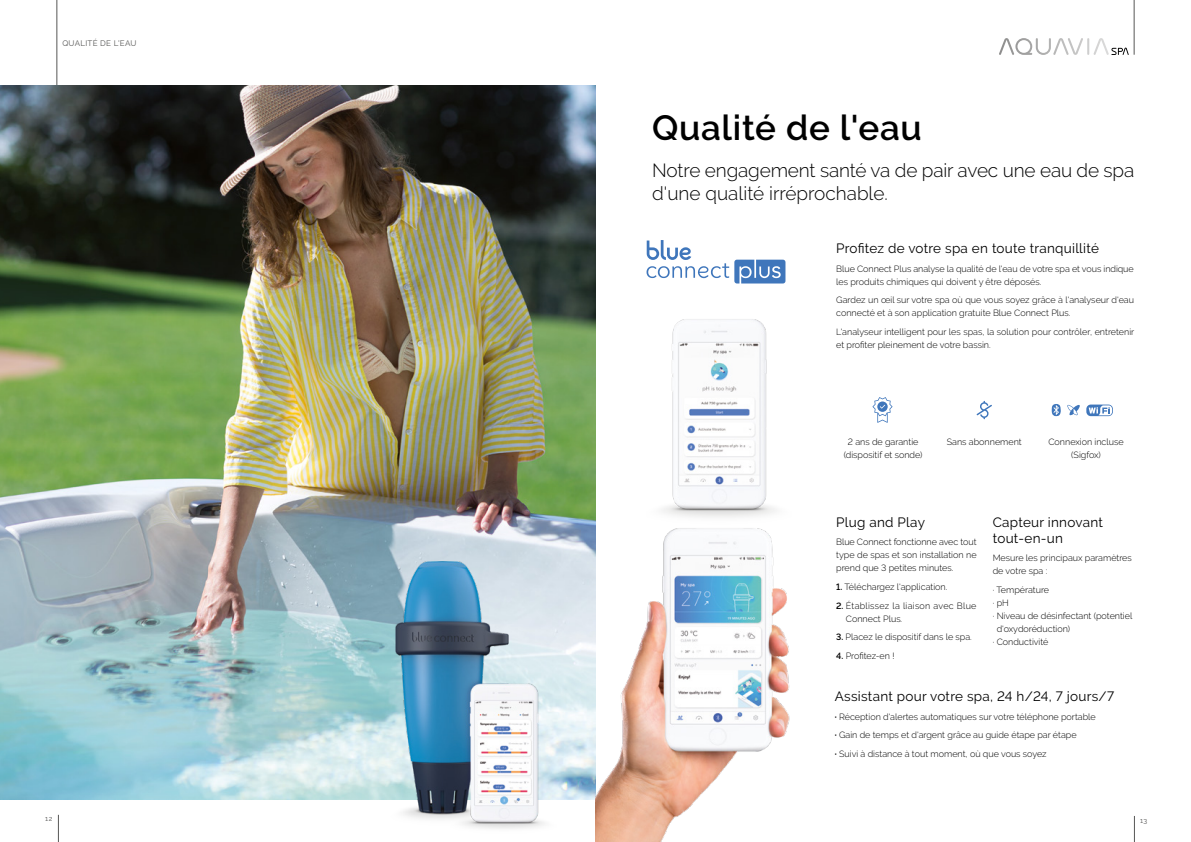
<style>
.page{position:relative;width:1191px;height:842px;background:#fff}
.page>*{position:absolute;margin:0;border:0;box-sizing:border-box;transform-origin:0 0}
.t1{font:600 35px "Raleway";letter-spacing:.02em;color:#000}
.t2{font:300 19px/23px "Raleway";letter-spacing:-.005em;color:#000}
.t3{font:13.5px/16px "Raleway";letter-spacing:.02em;color:#000}
.t4{font:300 9px/13px "Raleway";color:#000}
.t5{font:300 9px/13px "Raleway";letter-spacing:.03em;color:#000}
.t6{font:8px "Raleway";letter-spacing:.035em;color:#575756}
.t7{font:7px "Raleway";color:#575756}
.s1{font-weight:600}
.s2{font-weight:700}
</style>
<div class="page">
<hr style="left:1134px;top:0;width:1px;height:55px;background:#575756">
<svg style="left:999px;top:38px;width:129px;height:17px"></svg>
<img style="left:672px;top:319px;width:95px;height:156px">
<hr style="left:57px;top:0;width:1px;height:85px;background:#575756">
<img style="left:0;top:85px;width:595px;height:714px">
<svg style="left:646px;top:240px;width:139px;height:43px"></svg>
<img style="left:595px;top:475px;width:195px;height:367px">
<svg style="left:872px;top:397px;width:20px;height:26px"></svg>
<svg style="left:1051px;top:404px;width:29px;height:12px"></svg>
<svg style="left:1086px;top:405px;width:27px;height:11px"></svg>
<svg style="left:976px;top:401px;width:16px;height:18px"></svg>
<img style="left:390px;top:562px;width:167px;height:267px">
<svg style="left:1134px;top:816px;width:1px;height:26px"></svg>
<svg style="left:58px;top:815px;width:1px;height:27px"></svg>
<p class="t6" style="left:62px;top:39px;width:76px">QUALITÉ DE L'EAU</p>
<p class="t1" style="left:652px;top:108px;width:271px">Qualité de l'eau</p>
<p class="t2" style="left:652px;top:158px;width:483px">Notre engagement santé va de pair avec une eau de spa d'une qualité irréprochable.</p>
<p class="t3" style="left:836px;top:240px;width:264px">Profitez de votre spa en toute tranquillité</p>
<p class="t4" style="left:836px;top:262px;width:299px">Blue Connect Plus analyse la qualité de l'eau de votre spa et vous indique les produits chimiques qui doivent y être déposés.</p>
<p class="t4" style="left:836px;top:294px;width:299px">Gardez un œil sur votre spa où que vous soyez grâce à l'analyseur d'eau connecté et à son application gratuite Blue Connect Plus.</p>
<p class="t4" style="left:836px;top:325px;width:299px">L'analyseur intelligent pour les spas, la solution pour contrôler, entretenir et profiter pleinement de votre bassin.</p>
<p class="t4" style="left:843px;top:435px;width:80px;text-align:center">2 ans de garantie (dispositif et sonde)</p>
<p class="t4" style="left:946px;top:435px;width:76px">Sans abonnement</p>
<p class="t4" style="left:1048px;top:435px;width:77px;text-align:center">Connexion incluse (Sigfox)</p>
<p class="t3" style="left:836px;top:514px;width:90px">Plug and Play</p>
<p class="t4" style="left:836px;top:536px;width:142px;text-align:justify">Blue Connect fonctionne avec tout type de spas et son installation ne prend que 3 petites minutes.</p>
<p class="t4" style="left:836px;top:580px;width:113px"><span class="s1">1.</span> Téléchargez l'application.</p>
<p class="t5" style="left:846px;top:599px;width:132px;text-indent:-10px"><span class="s1">2.</span> Établissez la liaison avec Blue<br>Connect Plus.</p>
<p class="t4" style="left:836px;top:631px;width:137px"><span class="s1">3.</span> Placez le dispositif dans le spa.</p>
<p class="t4" style="left:836px;top:649px;width:60px"><span class="s1">4.</span> Profitez-en !</p>
<p class="t3" style="left:835px;top:688px;width:281px">Assistant pour votre spa, 24 h/24, 7 jours/7</p>
<p class="t4" style="left:835px;top:707px;width:262px;line-height:18.7px"><span class="s2">·</span> Réception d'alertes automatiques sur votre téléphone portable <span class="s2">·</span> Gain de temps et d'argent grâce au guide étape par étape<br><span class="s2">·</span> Suivi à distance à tout moment, où que vous soyez</p>
<p class="t3" style="left:992px;top:514px;width:112px">Capteur innovant tout-en-un</p>
<p class="t4" style="left:992px;top:552px;width:141px">Mesure les principaux paramètres de votre spa :</p>
<p class="t4" style="left:992px;top:583px;width:58px">· Température</p>
<p class="t4" style="left:992px;top:596px;width:17px">· pH</p>
<p class="t4" style="left:992px;top:609px;width:141px">· Niveau de désinfectant (potentiel</p>
<p class="t4" style="left:996px;top:622px;width:75px">d'oxydoréduction)</p>
<p class="t4" style="left:992px;top:635px;width:57px">· Conductivité</p>
<p class="t7" style="left:45px;top:815px;width:9px">12</p>
<p class="t7" style="left:1140px;top:816px;width:9px">13</p>
</div>
